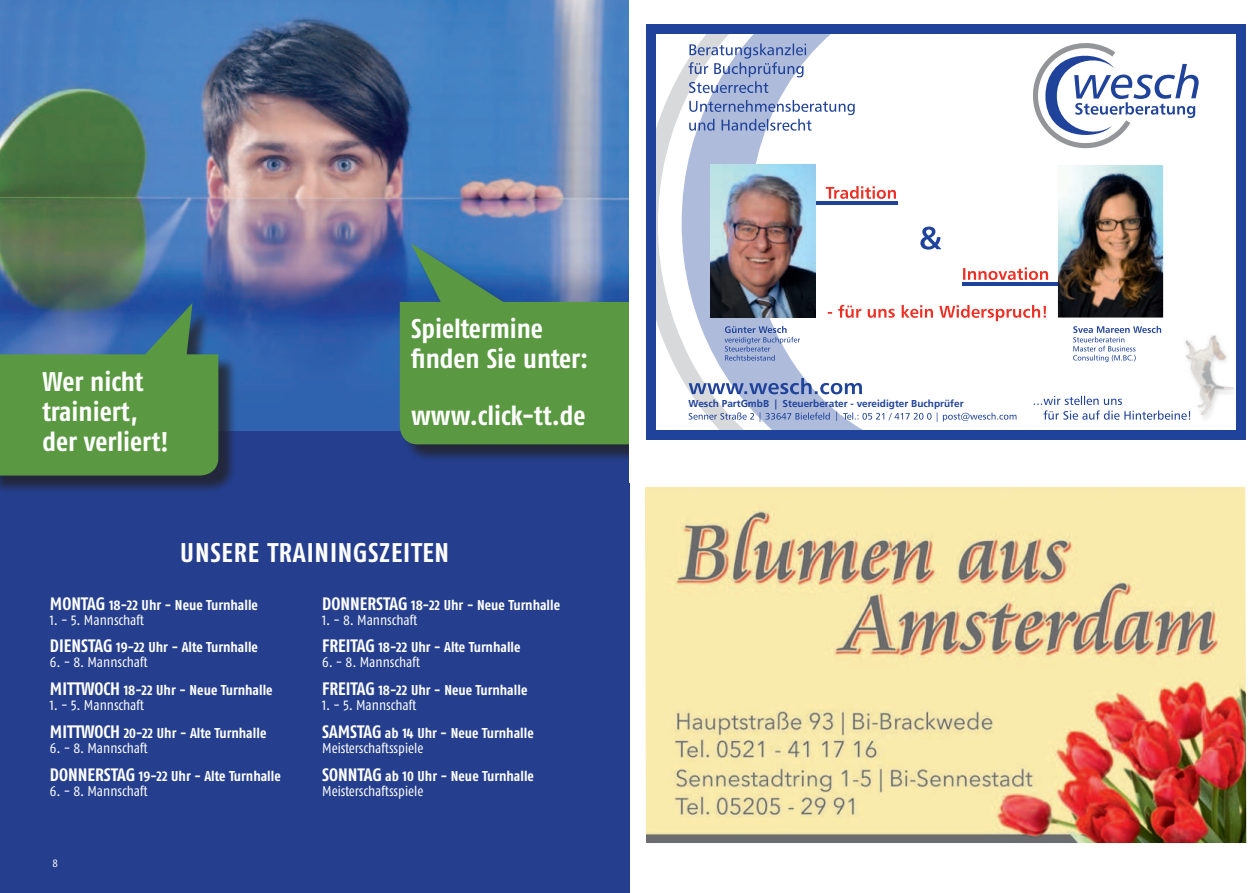
<style>
.page{position:relative;width:1259px;height:893px;background:#fff}
.page>*{position:absolute;margin:0;border:0;box-sizing:border-box;transform-origin:0 0}
.t1{font:27px/30px "Fago Co Bold Lf";color:#fff}
.t2{font:27px "Fago Co Bold Lf";letter-spacing:.03em;color:#fff}
.t3{font:14.25px "Fago Co Bold Lf";color:#fff}
.t4{font:14.25px "Fago Co Regular Lf";color:#fff}
.t5{font:11.25px "Fago Co Regular Lf";color:#fff}
.t6{font:700 10.05px "Frutiger";color:#1f429a}
.s1{font-family:"Fago Co";font-weight:700;font-size:18px}
</style>
<div class="page">
<img style="left:0;top:0;width:629px;height:432px">
<div style="left:0;top:432px;width:629px;height:461px;background:#253f8e"></div>
<div style="left:0;top:357px;width:237px;height:137px;background:#231f20;opacity:.75"></div>
<svg style="left:0;top:303px;width:218px;height:173px;background:#51895c"></svg>
<div style="left:402px;top:304px;width:246px;height:159px;background:#231f20;opacity:.75"></div>
<svg style="left:400px;top:243px;width:229px;height:201px;background:#55905e"></svg>
<div style="left:629px;top:0;width:33px;height:483px;background:#fff"></div>
<svg style="left:780px;top:34px;width:193px;height:396px"></svg>
<svg style="left:655px;top:34px;width:125px;height:396px"></svg>
<div style="left:646px;top:25px;width:599px;height:9px;background:#1f429a"></div>
<div style="left:646px;top:25px;width:9px;height:415px;background:#1f429a"></div>
<svg style="left:688px;top:44px;width:166px;height:87px"></svg>
<svg style="left:1033px;top:43px;width:165px;height:106px"></svg>
<svg style="left:1034px;top:396px;width:148px;height:24px"></svg>
<div style="left:646px;top:430px;width:599px;height:10px;background:#1f429a"></div>
<div style="left:1236px;top:25px;width:9px;height:415px;background:#1f429a"></div>
<svg style="left:688px;top:378px;width:174px;height:16px"></svg>
<svg style="left:688px;top:411px;width:149px;height:11px"></svg>
<svg style="left:843px;top:412px;width:173px;height:10px"></svg>
<img style="left:1182px;top:335px;width:53px;height:85px">
<svg style="left:724px;top:326px;width:76px;height:35px"></svg>
<svg style="left:825px;top:186px;width:71px;height:13px"></svg>
<svg style="left:920px;top:227px;width:21px;height:23px"></svg>
<svg style="left:963px;top:267px;width:85px;height:13px"></svg>
<svg style="left:828px;top:305px;width:218px;height:16px"></svg>
<svg style="left:1073px;top:326px;width:88px;height:36px"></svg>
<hr style="left:809px;top:201px;width:88px;height:4px;background:#1f429a">
<hr style="left:962px;top:283px;width:107px;height:3px;background:#1f429a">
<img style="left:710px;top:165px;width:105px;height:153px">
<img style="left:1058px;top:165px;width:105px;height:153px">
<img style="left:645px;top:487px;width:601px;height:356px">
<h1 class="t1" style="left:43px;top:367px;width:127px">Wer nicht trainiert, der verliert!</h1>
<h1 class="t1" style="left:411px;top:315px;width:179px">Spieltermine finden Sie unter:</h1>
<h1 class="t1" style="left:411px;top:402px;width:176px">www.click-tt.de</h1>
<p class="t6" style="left:688px;top:400px;width:277px">Wesch PartGmbB | Steuerberater - vereidigter Buchprüfer</p>
<h1 class="t2" style="left:180px;top:539px;width:270px">UNSERE TRAININGSZEITEN</h1>
<p class="t3" style="left:322px;top:598px;width:239px"><span class="s1">DONNERSTAG</span> 18-22 Uhr - Neue Turnhalle</p>
<p class="t4" style="left:322px;top:613px;width:97px">1. - 8. Mannschaft</p>
<p class="t3" style="left:322px;top:640px;width:200px"><span class="s1">FREITAG</span> 18-22 Uhr - Alte Turnhalle</p>
<p class="t4" style="left:322px;top:655px;width:99px">6. - 8. Mannschaft</p>
<p class="t3" style="left:322px;top:683px;width:207px"><span class="s1">FREITAG</span> 18-22 Uhr - Neue Turnhalle</p>
<p class="t4" style="left:322px;top:698px;width:96px">1. - 5. Mannschaft</p>
<p class="t3" style="left:322px;top:726px;width:213px"><span class="s1">SAMSTAG</span> ab 14 Uhr - Neue Turnhalle</p>
<p class="t4" style="left:322px;top:741px;width:103px">Meisterschaftsspiele</p>
<p class="t3" style="left:322px;top:769px;width:213px"><span class="s1">SONNTAG</span> ab 10 Uhr - Neue Turnhalle</p>
<p class="t4" style="left:322px;top:784px;width:103px">Meisterschaftsspiele</p>
<p class="t3" style="left:50px;top:598px;width:209px"><span class="s1">MONTAG</span> 18-22 Uhr - Neue Turnhalle</p>
<p class="t4" style="left:50px;top:613px;width:96px">1. - 5. Mannschaft</p>
<p class="t3" style="left:50px;top:640px;width:209px"><span class="s1">DIENSTAG</span> 19-22 Uhr - Alte Turnhalle</p>
<p class="t4" style="left:50px;top:655px;width:99px">6. - 8. Mannschaft</p>
<p class="t3" style="left:50px;top:683px;width:224px"><span class="s1">MITTWOCH</span> 18-22 Uhr - Neue Turnhalle</p>
<p class="t4" style="left:50px;top:698px;width:96px">1. - 5. Mannschaft</p>
<p class="t3" style="left:50px;top:726px;width:218px"><span class="s1">MITTWOCH</span> 20-22 Uhr - Alte Turnhalle</p>
<p class="t4" style="left:50px;top:741px;width:99px">6. - 8. Mannschaft</p>
<p class="t3" style="left:50px;top:769px;width:232px"><span class="s1">DONNERSTAG</span> 19-22 Uhr - Alte Turnhalle</p>
<p class="t4" style="left:50px;top:784px;width:99px">6. - 8. Mannschaft</p>
<p class="t5" style="left:53px;top:858px;width:7px">8</p>
</div>
